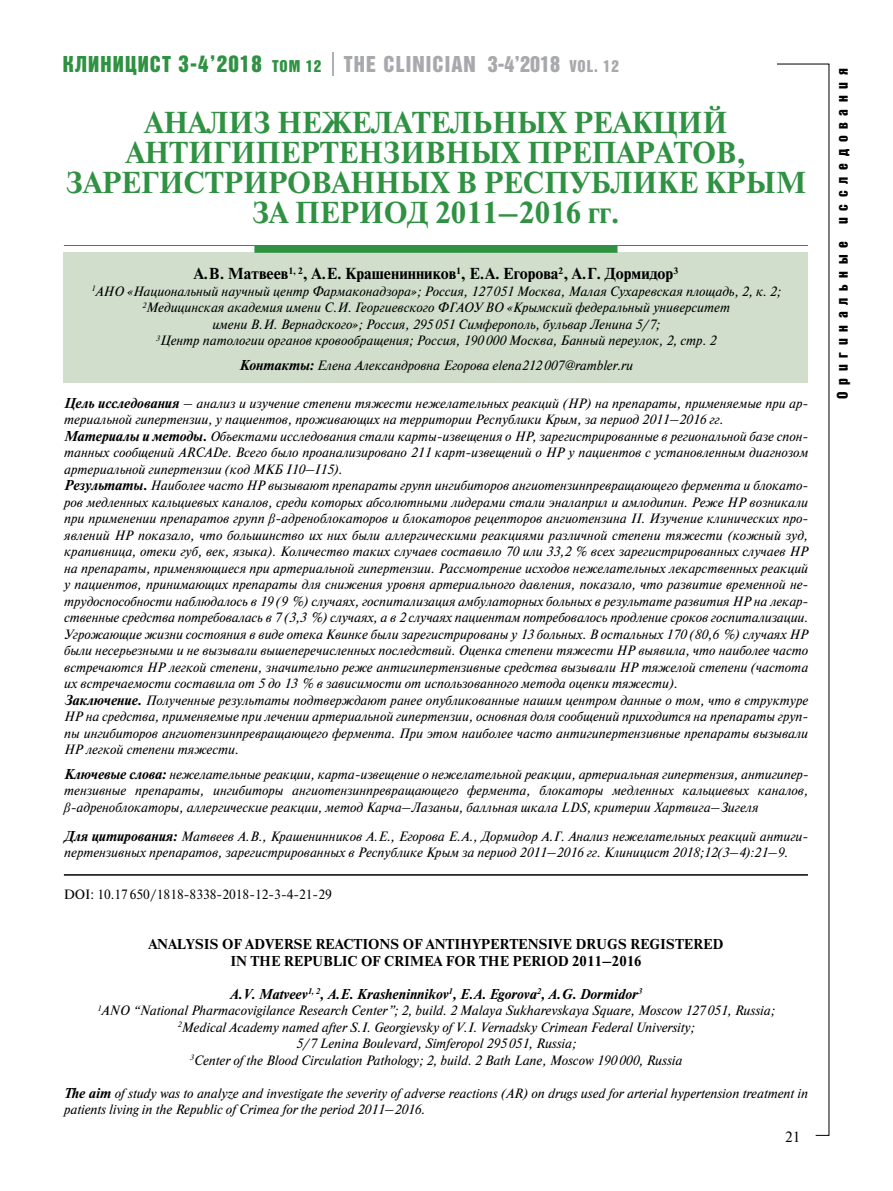
<style>
.page{position:relative;width:893px;height:1191px;background:#fff}
.page>*{position:absolute;margin:0;border:0;box-sizing:border-box;transform-origin:0 0}
.t1{font:700 28.5px/30px "Newton C";color:#2f9142;text-align:center}
.t2{font:22.2px "Bastion Kontrast Alt C";letter-spacing:.05em;color:#a7a9ac}
.t3{font:700 15px "Newton C";color:#000}
.t4{font:15px "Bastion Kontrast Alt C";letter-spacing:.45em;color:#000}
.t5{font:15px "Newton C";color:#000}
.t6{font:italic 13.5px/16.5px "Newton C";color:#000}
.t7{font:700 13.5px/16.2px "Newton C";color:#000;text-align:center}
.t8{font:13.5px "Newton C";color:#000}
.s1{color:#2f9142}
.s2{font-size:23.1px;color:#2f9142}
.s3{font-size:16.5px;color:#2f9142}
.s4{font-size:16.5px}
.s5{font-weight:700}
.s6{font-family:"Times New Roman"}
</style>
<div class="page">
<svg style="left:603px;top:64px;width:226px;height:1071px"></svg>
<div style="left:63px;top:51px;width:714px;height:21px;background:#fff"></div>
<hr style="left:332px;top:52px;width:2px;height:23px;background:#adb0ba">
<div style="left:64px;top:253px;width:744px;height:130px;background:#d0decb"></div>
<div style="left:254px;top:245px;width:363px;height:8px;background:#2f9142"></div>
<hr style="left:64px;top:245px;width:744px;height:1px;background:#2f9142">
<hr style="left:64px;top:874px;width:744px;height:1px;background:#000">
<h2 class="t2" style="left:63px;top:52px;width:558px"><span class="s1">КЛИНИЦИСТ</span> <span class="s2">3-4’2018</span> <span class="s3">ТОМ 12</span> THE CLINICIAN 3-4’2018 <span class="s4">VOL. 12</span></h2>
<h1 class="t1" style="left:66px;top:107px;width:742px">АНАЛИЗ НЕЖЕЛАТЕЛЬНЫХ РЕАКЦИЙ<br>АНТИГИПЕРТЕНЗИВНЫХ ПРЕПАРАТОВ,<br>ЗАРЕГИСТРИРОВАННЫХ В РЕСПУБЛИКЕ КРЫМ<br>ЗА ПЕРИОД 2011–2016 гг.</h1>
<p class="t3" style="left:194px;top:265px;width:486px">А.В. Матвеев<sup>1,</sup> <sup>2</sup>, А.Е. Крашенинников<sup>1</sup>, Е.А. Егорова<sup>2</sup>, А.Г. Дормидор<sup>3</sup></p>
<p class="t6" style="left:91px;top:283px;width:691px;text-align:center"><sup>1</sup>АНО «Национальный научный центр Фармаконадзора»; Россия, 127051 Москва, Малая Сухаревская площадь, 2, к. 2; <sup>2</sup>Медицинская академия имени С.И. Георгиевского ФГАОУ ВО «Крымский федеральный университет<br>имени В.И. Вернадского»; Россия, 295051 Симферополь, бульвар Ленина 5/7;<br><sup>3</sup>Центр патологии органов кровообращения; Россия, 190000 Москва, Банный переулок, 2, стр. 2</p>
<p class="t6" style="left:239px;top:357px;width:395px"><span class="s5">Контакты:</span> Елена Александровна Егорова elena212007@rambler.ru</p>
<p class="t6" style="left:64px;top:395px;width:746px"><span class="s5">Цель исследования</span> – анализ и изучение степени тяжести нежелательных реакций (НР) на препараты, применяемые при ар&shy;териальной гипертензии, у пациентов, проживающих на территории Республики Крым, за период 2011–2016 гг.<br><span class="s5">Материалы и методы.</span> Объектами исследования стали карты-извещения о НР, зарегистрированные в региональной базе спон&shy;танных сообщений ARCADe. Всего было проанализировано 211 карт-извещений о НР у пациентов с установленным диагнозом артериальной гипертензии (код МКБ I10–I15).<br><span class="s5">Результаты.</span> Наиболее часто НР вызывают препараты групп ингибиторов ангиотензинпревращающего фермента и блокато&shy;ров медленных кальциевых каналов, среди которых абсолютными лидерами стали эналаприл и амлодипин. Реже НР возникали при применении препаратов групп <span class="s6">β</span>-адреноблокаторов и блокаторов рецепторов ангиотензина II. Изучение клинических про&shy;явлений НР показало, что большинство их них были аллергическими реакциями различной степени тяжести (кожный зуд, крапивница, отеки губ, век, языка). Количество таких случаев составило 70 или 33,2 % всех зарегистрированных случаев НР на препараты, применяющиеся при артериальной гипертензии. Рассмотрение исходов нежелательных лекарственных реакций у пациентов, принимающих препараты для снижения уровня артериального давления, показало, что развитие временной не&shy;трудоспособности наблюдалось в 19 (9 %) случаях, госпитализация амбулаторных больных в результате развития НР на лекар&shy;ственные средства потребовалась в 7 (3,3 %) случаях, а в 2 случаях пациентам потребовалось продление сроков госпитализации.<br>Угрожающие жизни состояния в виде отека Квинке были зарегистрированы у 13 больных. В остальных 170 (80,6 %) случаях НР были несерьезными и не вызывали вышеперечисленных последствий. Оценка степени тяжести НР выявила, что наиболее часто встречаются НР легкой степени, значительно реже антигипертензивные средства вызывали НР тяжелой степени (частота их встречаемости составила от 5 до 13 % в зависимости от использованного метода оценки тяжести).<br><span class="s5">Заключение.</span> Полученные результаты подтверждают ранее опубликованные нашим центром данные о том, что в структуре НР на средства, применяемые при лечении артериальной гипертензии, основная доля сообщений приходится на препараты груп&shy;пы ингибиторов ангиотензинпревращающего фермента. При этом наиболее часто антигипертензивные препараты вызывали НР легкой степени тяжести.</p>
<p class="t6" style="left:64px;top:766px;width:746px;text-align:justify"><span class="s5">Ключевые слова:</span> нежелательные реакции, карта-извещение о нежелательной реакции, артериальная гипертензия, антигипер&shy;тензивные препараты, ингибиторы ангиотензинпревращающего фермента, блокаторы медленных кальциевых каналов, <span class="s6">β</span>-адреноблокаторы, аллергические реакции, метод Карча–Лазаньи, балльная шкала LDS, критерии Хартвига–Зигеля</p>
<p class="t6" style="left:64px;top:827px;width:746px"><span class="s5">Для цитирования:</span> Матвеев А.В., Крашенинников А.Е., Егорова Е.А., Дормидор А.Г. Анализ нежелательных реакций антиги&shy;пертензивных препаратов, зарегистрированных в Республике Крым за период 2011–2016 гг. Клиницист 2018;12(3–4):21–9.</p>
<p class="t8" style="left:64px;top:887px;width:269px">DOI: 10.17650/1818‑8338‑2018‑12‑3‑4‑21‑29</p>
<p class="t7" style="left:148px;top:936px;width:576px">ANALYSIS OF ADVERSE REACTIONS OF ANTIHYPERTENSIVE DRUGS REGISTERED<br>IN THE REPUBLIC OF CRIMEA FOR THE PERIOD 2011–2016</p>
<p class="t6" style="left:97px;top:985px;width:679px;text-align:center"><span class="s5">A.V. Matveev</span><sup>1,</sup> <sup>2</sup><span class="s5">, A.E. Krasheninnikov</span><sup>1</sup><span class="s5">, E.A. Egorova</span><sup>2</sup><span class="s5">, A.G. Dormidor</span><sup>3<br></sup><sup>1</sup>ANO “National Pharmacovigilance Research Center”; 2, build. 2 Malaya Sukharevskaya Square, Moscow 127051, Russia; <sup>2</sup>Medical Academy named after S.I. Georgievsky of V.I. Vernadsky Crimean Federal University;<br>5/7 Lenina Boulevard, Simferopol 295051, Russia;<br><sup>3</sup>Center of the Blood Circulation Pathology; 2, build. 2 Bath Lane, Moscow 190000, Russia</p>
<p class="t6" style="left:64px;top:1084px;width:745px"><span class="s5">The aim</span> of study was to analyze and investigate the severity of adverse reactions (AR) on drugs used for arterial hypertension treatment in patients living in the Republic of Crimea for the period 2011–2016.</p>
<p class="t5" style="left:785px;top:1128px;width:16px">21</p>
<p class="t4" style="left:835px;top:399px;width:332px;rotate:-90deg">Оригинальные исследования</p>
</div>
